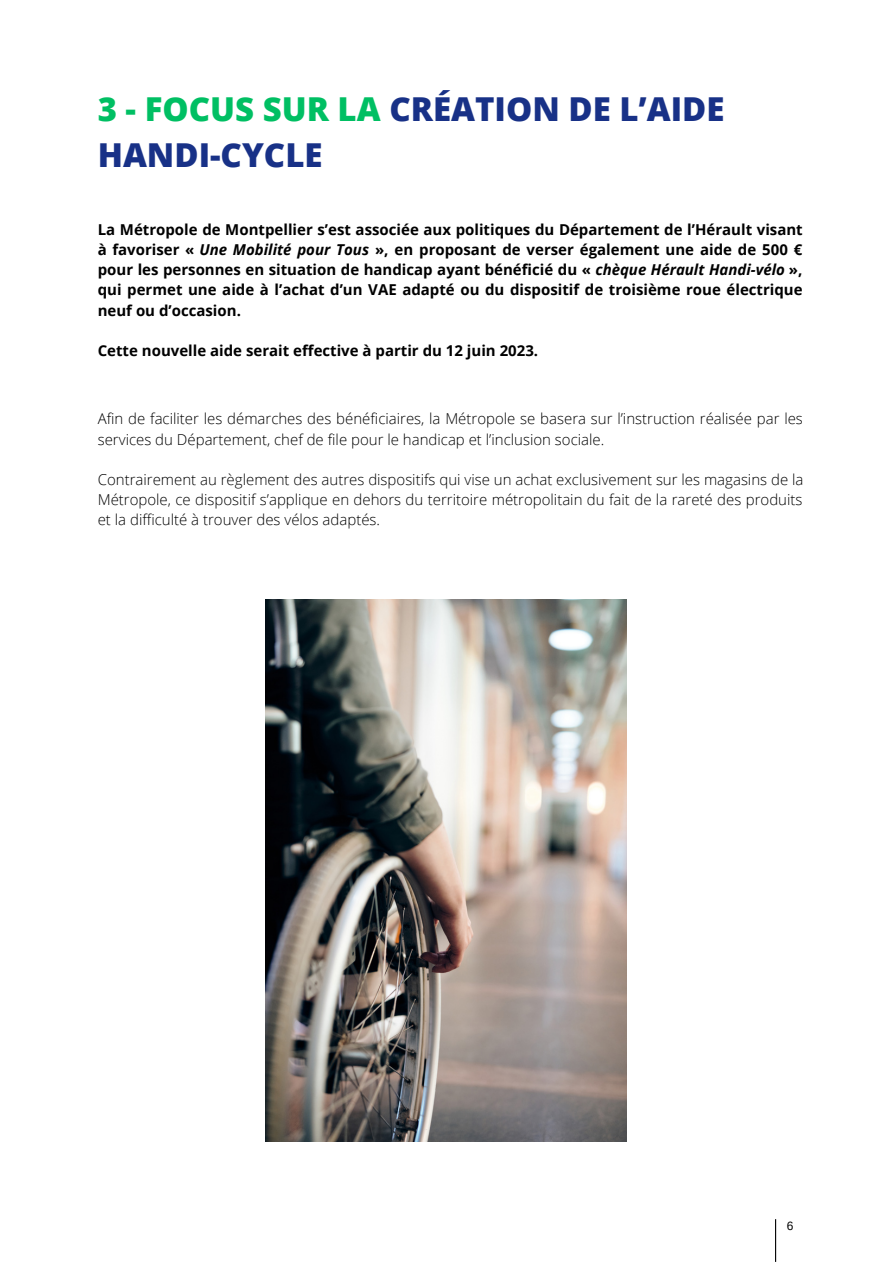
<style>
.page{position:relative;width:893px;height:1264px;background:#fff}
.page>*{position:absolute;margin:0;border:0;box-sizing:border-box;transform-origin:0 0}
.t1{font:800 33px/46px "Open Sans";color:#183187}
.t2{font:300 15px/20.2px "Open Sans";color:#000}
.t3{font:700 15px/20.2px "Open Sans";color:#000;text-align:justify}
.t4{font:12px "Arimo";color:#000}
.s1{color:#00bf63}
.s2{font-style:italic}
</style>
<div class="page">
<hr style="left:775px;top:1219px;width:1px;height:42px;background:#000">
<img style="left:266px;top:599px;width:360px;height:542px">
<p class="t1" style="left:98px;top:85px;width:628px"><span class="s1">3 - FOCUS SUR LA</span> CRÉATION DE L’AIDE<br>HANDI-CYCLE</p>
<p class="t3" style="left:98px;top:219px;width:706px">La Métropole de Montpellier s’est associée aux politiques du Département de l’Hérault visant à favoriser « <span class="s2">Une Mobilité pour Tous</span> », en proposant de verser également une aide de 500 € pour les personnes en situation de handicap ayant bénéficié du « <span class="s2">chèque Hérault Handi-vélo</span> », qui permet une aide à l’achat d’un VAE adapté ou du dispositif de troisième roue électrique neuf ou d’occasion.</p>
<p class="t3" style="left:98px;top:340px;width:442px">Cette nouvelle aide serait effective à partir du 12 juin 2023.</p>
<p class="t2" style="left:98px;top:408px;width:706px">Afin de faciliter les démarches des bénéficiaires, la Métropole se basera sur l’instruction réalisée par les services du Département, chef de file pour le handicap et l’inclusion sociale.</p>
<p class="t2" style="left:98px;top:469px;width:707px;text-align:justify">Contrairement au règlement des autres dispositifs qui vise un achat exclusivement sur les magasins de la Métropole, ce dispositif s’applique en dehors du territoire métropolitain du fait de la rareté des produits et la difficulté à trouver des vélos adaptés.</p>
<p class="t4" style="left:786px;top:1218px;width:8px">6</p>
</div>
